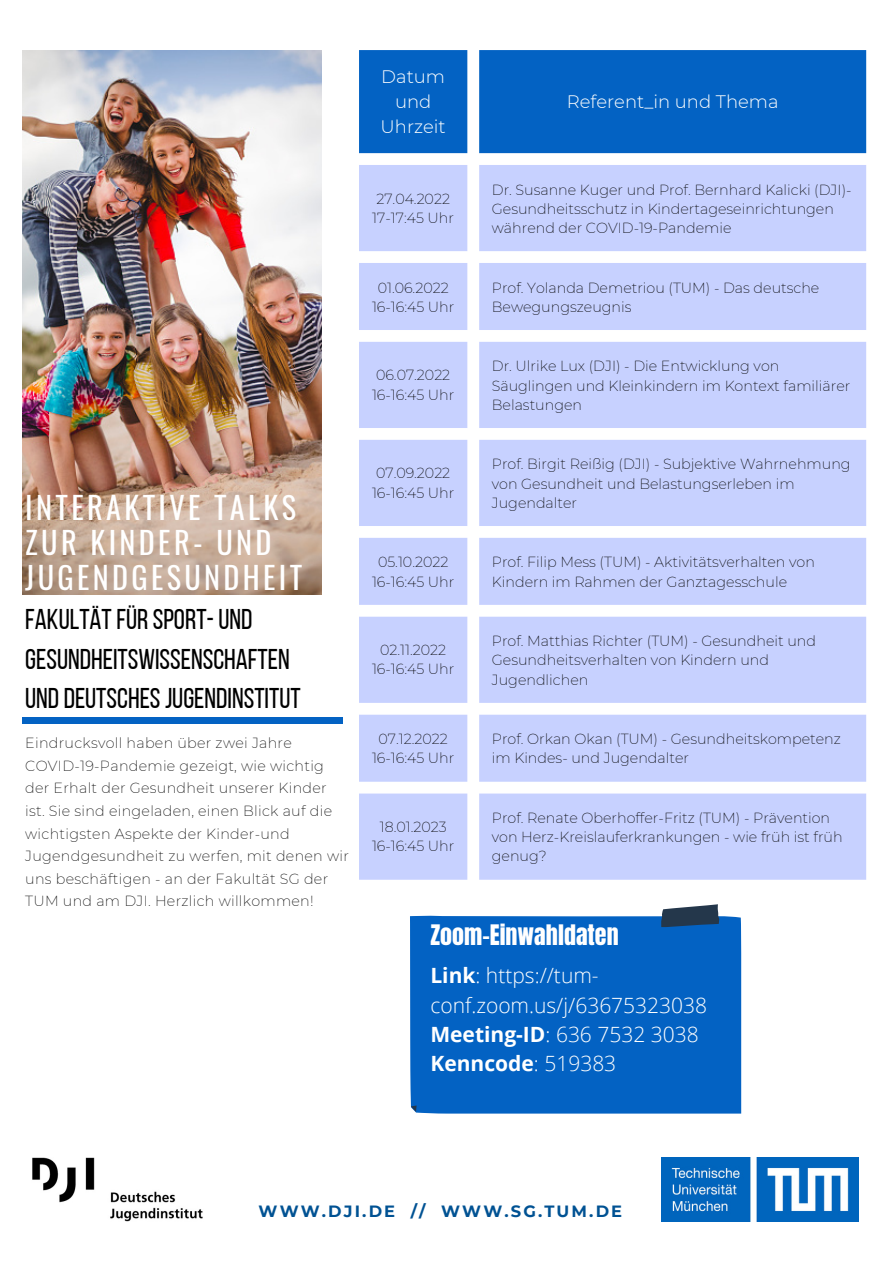
<style>
.page{position:relative;width:894px;height:1264px;background:#fff}
.page>*{position:absolute;margin:0;border:0;box-sizing:border-box;transform-origin:0 0}
.t1{font:30.3px/35px "Oswald";letter-spacing:.11em;color:#fff}
.t2{font:28.5px/39.5px "Bebas Neue";color:#000}
.t3{font:24px "Anton";color:#fff}
.t4{font:300 21px/29.2px "Open Sans";color:#fff}
.t5{font:700 21px "Open Sans";color:#fff}
.t6{font:300 18px/24.8px "Montserrat";color:#fff;text-align:center}
.t7{font:700 16.35px "Montserrat";letter-spacing:.13em;color:#005293}
.t8{font:200 14.25px/19.2px "Montserrat";color:#000}
.t9{font:200 14.25px/22.5px "Montserrat";letter-spacing:.02em;color:#000}
.s1{font-weight:700}
.s2{font-weight:300}
</style>
<div class="page">
<img style="left:23px;top:50px;width:298px;height:544px">
<img style="left:32px;top:1157px;width:171px;height:64px">
<div style="left:359px;top:50px;width:506px;height:103px;background:#0362c3"></div>
<svg style="left:359px;top:165px;width:506px;height:714px;background:#ced7ff"></svg>
<div style="left:23px;top:717px;width:319px;height:6px;background:#0362c3"></div>
<div style="left:410px;top:916px;width:331px;height:197px;background:#0362c3"></div>
<svg style="left:411px;top:904px;width:308px;height:207px;background:#1069c4"></svg>
<img style="left:661px;top:1157px;width:197px;height:64px">
<p class="t6" style="left:380px;top:64px;width:67px">Datum und<br>Uhrzeit</p>
<p class="t8" style="left:372px;top:189px;width:83px">27.04.2022<br>17-17:45 Uhr</p>
<p class="t6" style="left:566px;top:89px;width:213px">Referent_in und Thema</p>
<p class="t8" style="left:491px;top:180px;width:361px">Dr. Susanne Kuger und Prof. Bernhard Kalicki (DJI)-</p>
<p class="t8" style="left:491px;top:199px;width:343px">Gesundheitsschutz in Kindertageseinrichtungen während der COVID-19-Pandemie</p>
<p class="t8" style="left:372px;top:278px;width:84px;text-align:center">01.06.2022<br>16-16:45 Uhr</p>
<p class="t8" style="left:491px;top:278px;width:329px">Prof. Yolanda Demetriou (TUM) - Das deutsche<br>Bewegungszeugnis</p>
<p class="t1" style="left:25px;top:489px;width:278px">INTERAKTIVE TALKS<br>ZUR KINDER- UND<br>JUGENDGESUNDHEIT</p>
<p class="t2" style="left:25px;top:602px;width:266px">FAKULTÄT FÜR SPORT- UND<br>GESUNDHEITSWISSENSCHAFTEN</p>
<p class="t2" style="left:25px;top:681px;width:277px">UND DEUTSCHES JUGENDINSTITUT</p>
<p class="t9" style="left:25px;top:732px;width:325px">Eindrucksvoll haben über zwei Jahre COVID-19-Pandemie gezeigt, wie wichtig der Erhalt der Gesundheit unserer Kinder ist. Sie sind eingeladen, einen Blick auf die wichtigsten Aspekte der Kinder-und Jugendgesundheit zu werfen, mit denen wir uns beschäftigen - an der Fakultät SG der TUM und am DJI. Herzlich willkommen!</p>
<p class="t8" style="left:372px;top:366px;width:84px">06.07.2022<br>16-16:45 Uhr</p>
<p class="t8" style="left:491px;top:357px;width:360px">Dr. Ulrike Lux (DJI) - Die Entwicklung von<br>Säuglingen und Kleinkindern im Kontext familiärer<br>Belastungen</p>
<p class="t8" style="left:372px;top:463px;width:84px">07.09.2022<br>16-16:45 Uhr</p>
<p class="t8" style="left:491px;top:454px;width:360px">Prof. Birgit Reißig (DJI) - Subjektive Wahrnehmung von Gesundheit und Belastungserleben im<br>Jugendalter</p>
<p class="t8" style="left:372px;top:552px;width:84px;text-align:center">05.10.2022<br>16-16:45 Uhr</p>
<p class="t8" style="left:491px;top:552px;width:324px">Prof. Filip Mess (TUM) - Aktivitätsverhalten von<br>Kindern im Rahmen der Ganztagesschule</p>
<p class="t8" style="left:372px;top:640px;width:84px;text-align:center">02.11.2022<br>16-16:45 Uhr</p>
<p class="t8" style="left:491px;top:631px;width:325px">Prof. Matthias Richter (TUM) - Gesundheit und<br>Gesundheitsverhalten von Kindern und<br>Jugendlichen</p>
<p class="t8" style="left:372px;top:729px;width:84px;text-align:center">07.12.2022<br>16-16:45 Uhr</p>
<p class="t8" style="left:491px;top:729px;width:350px">Prof. Orkan Okan (TUM) - Gesundheitskompetenz im Kindes- und Jugendalter</p>
<p class="t8" style="left:372px;top:817px;width:84px;text-align:center">18.01.2023<br>16-16:45 Uhr</p>
<p class="t8" style="left:491px;top:808px;width:352px">Prof. Renate Oberhoffer-Fritz (TUM) - Prävention von Herz-Kreislauferkrankungen - wie früh ist früh genug?</p>
<p class="t3" style="left:430px;top:918px;width:190px">Zoom-Einwahldaten</p>
<p class="t4" style="left:430px;top:960px;width:278px"><span class="s1">Link</span>: https://tum&shy;conf.zoom.us/j/63675323038</p>
<p class="t4" style="left:430px;top:1019px;width:270px"><span class="s1">Meeting-ID</span>: 636 7532 3038</p>
<p class="t5" style="left:430px;top:1048px;width:187px">Kenncode<span class="s2">: 519383</span></p>
<p class="t7" style="left:258px;top:1200px;width:365px">WWW.DJI.DE // WWW.SG.TUM.DE</p>
</div>
